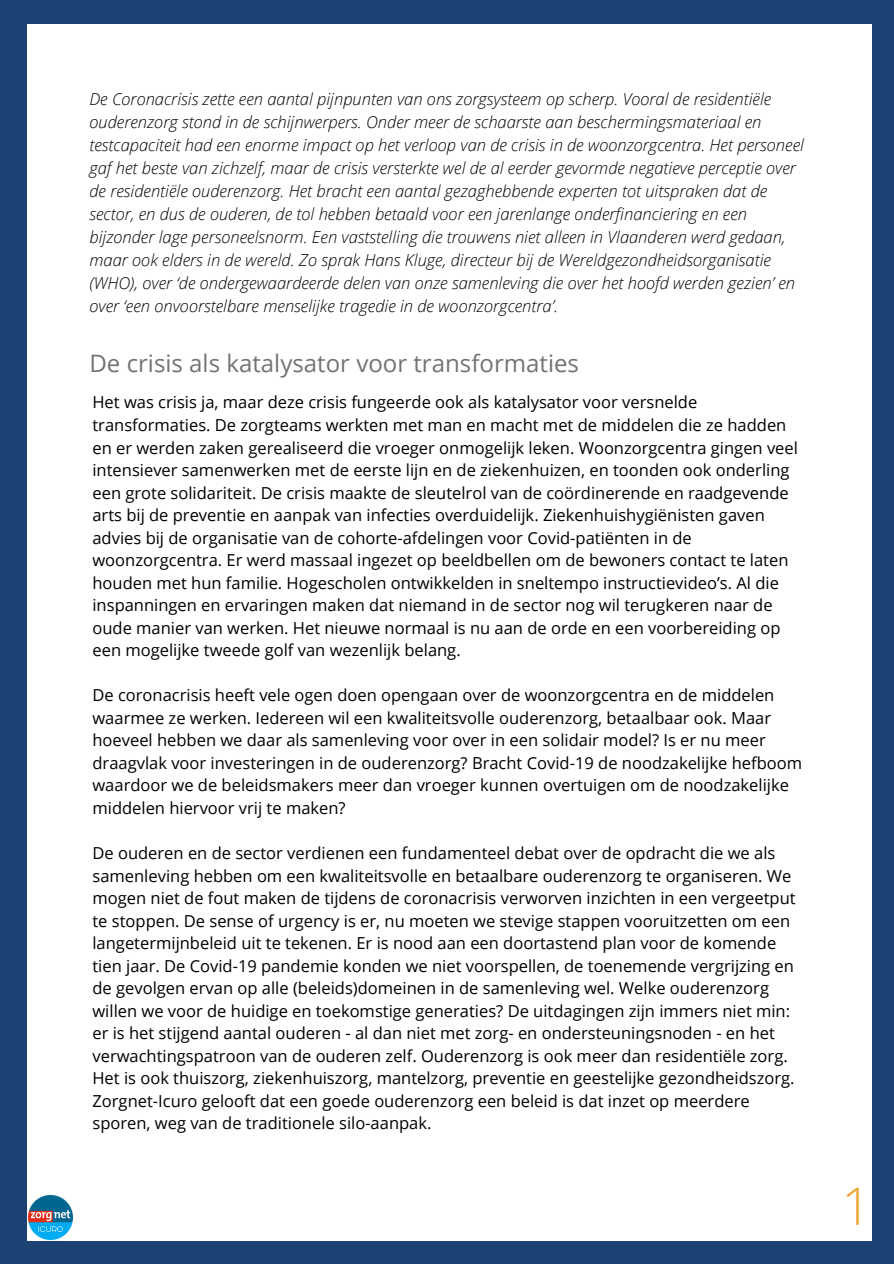
<style>
.page{position:relative;width:894px;height:1264px;background:#fff}
.page>*{position:absolute;margin:0;border:0;box-sizing:border-box;transform-origin:0 0}
.t1{font:300 51.9px "Open Sans";color:#efa431}
.t2{font:24px "Open Sans";color:#737373}
.t3{font:16.5px/22.5px "Open Sans";color:#000}
.t4{font:italic 300 16.5px/23px "Open Sans";color:#000}
</style>
<div class="page">
<div style="left:0;top:0;width:893px;height:1263px;background:#1c4274"></div>
<div style="left:27px;top:24px;width:844px;height:1216px;background:#fff"></div>
<img style="left:28px;top:1194px;width:45px;height:46px">
<p class="t4" style="left:89px;top:87px;width:715px">De Coronacrisis zette een aantal pijnpunten van ons zorgsysteem op scherp. Vooral de residentiële ouderenzorg stond in de schijnwerpers. Onder meer de schaarste aan beschermingsmateriaal en testcapaciteit had een enorme impact op het verloop van de crisis in de woonzorgcentra. Het personeel gaf het beste van zichzelf, maar de crisis versterkte wel de al eerder gevormde negatieve perceptie over de residentiële ouderenzorg. Het bracht een aantal gezaghebbende experten tot uitspraken dat de sector, en dus de ouderen, de tol hebben betaald voor een jarenlange onderfinanciering en een bijzonder lage personeelsnorm. Een vaststelling die trouwens niet alleen in Vlaanderen werd gedaan, maar ook elders in de wereld. Zo sprak Hans Kluge, directeur bij de Wereldgezondheidsorganisatie (WHO), over ‘de ondergewaardeerde delen van onze samenleving die over het hoofd werden gezien’ en over ‘een onvoorstelbare menselijke tragedie in de woonzorgcentra’.</p>
<h2 class="t2" style="left:89px;top:346px;width:491px">De crisis als katalysator voor transformaties</h2>
<p class="t3" style="left:92px;top:391px;width:706px">Het was crisis ja, maar deze crisis fungeerde ook als katalysator voor versnelde transformaties. De zorgteams werkten met man en macht met de middelen die ze hadden en er werden zaken gerealiseerd die vroeger onmogelijk leken. Woonzorgcentra gingen veel intensiever samenwerken met de eerste lijn en de ziekenhuizen, en toonden ook onderling een grote solidariteit. De crisis maakte de sleutelrol van de coördinerende en raadgevende arts bij de preventie en aanpak van infecties overduidelijk. Ziekenhuishygiënisten gaven advies bij de organisatie van de cohorte-afdelingen voor Covid-patiënten in de woonzorgcentra. Er werd massaal ingezet op beeldbellen om de bewoners contact te laten houden met hun familie. Hogescholen ontwikkelden in sneltempo instructievideo’s. Al die inspanningen en ervaringen maken dat niemand in de sector nog wil terugkeren naar de oude manier van werken. Het nieuwe normaal is nu aan de orde en een voorbereiding op een mogelijke tweede golf van wezenlijk belang.</p>
<p class="t3" style="left:92px;top:683px;width:711px">De coronacrisis heeft vele ogen doen opengaan over de woonzorgcentra en de middelen waarmee ze werken. Iedereen wil een kwaliteitsvolle ouderenzorg, betaalbaar ook. Maar hoeveel hebben we daar als samenleving voor over in een solidair model? Is er nu meer draagvlak voor investeringen in de ouderenzorg? Bracht Covid-19 de noodzakelijke hefboom waardoor we de beleidsmakers meer dan vroeger kunnen overtuigen om de noodzakelijke middelen hiervoor vrij te maken?</p>
<p class="t3" style="left:92px;top:841px;width:704px">De ouderen en de sector verdienen een fundamenteel debat over de opdracht die we als samenleving hebben om een kwaliteitsvolle en betaalbare ouderenzorg te organiseren. We mogen niet de fout maken de tijdens de coronacrisis verworven inzichten in een vergeetput te stoppen. De sense of urgency is er, nu moeten we stevige stappen vooruitzetten om een langetermijnbeleid uit te tekenen. Er is nood aan een doortastend plan voor de komende tien jaar. De Covid-19 pandemie konden we niet voorspellen, de toenemende vergrijzing en de gevolgen ervan op alle (beleids)domeinen in de samenleving wel. Welke ouderenzorg willen we voor de huidige en toekomstige generaties? De uitdagingen zijn immers niet min: er is het stijgend aantal ouderen - al dan niet met zorg- en ondersteuningsnoden - en het verwachtingspatroon van de ouderen zelf. Ouderenzorg is ook meer dan residentiële zorg.<br>Het is ook thuiszorg, ziekenhuiszorg, mantelzorg, preventie en geestelijke gezondheidszorg.<br>Zorgnet-Icuro gelooft dat een goede ouderenzorg een beleid is dat inzet op meerdere sporen, weg van de traditionele silo-aanpak.</p>
<h1 class="t1" style="left:841px;top:1169px;width:31px">1</h1>
</div>
